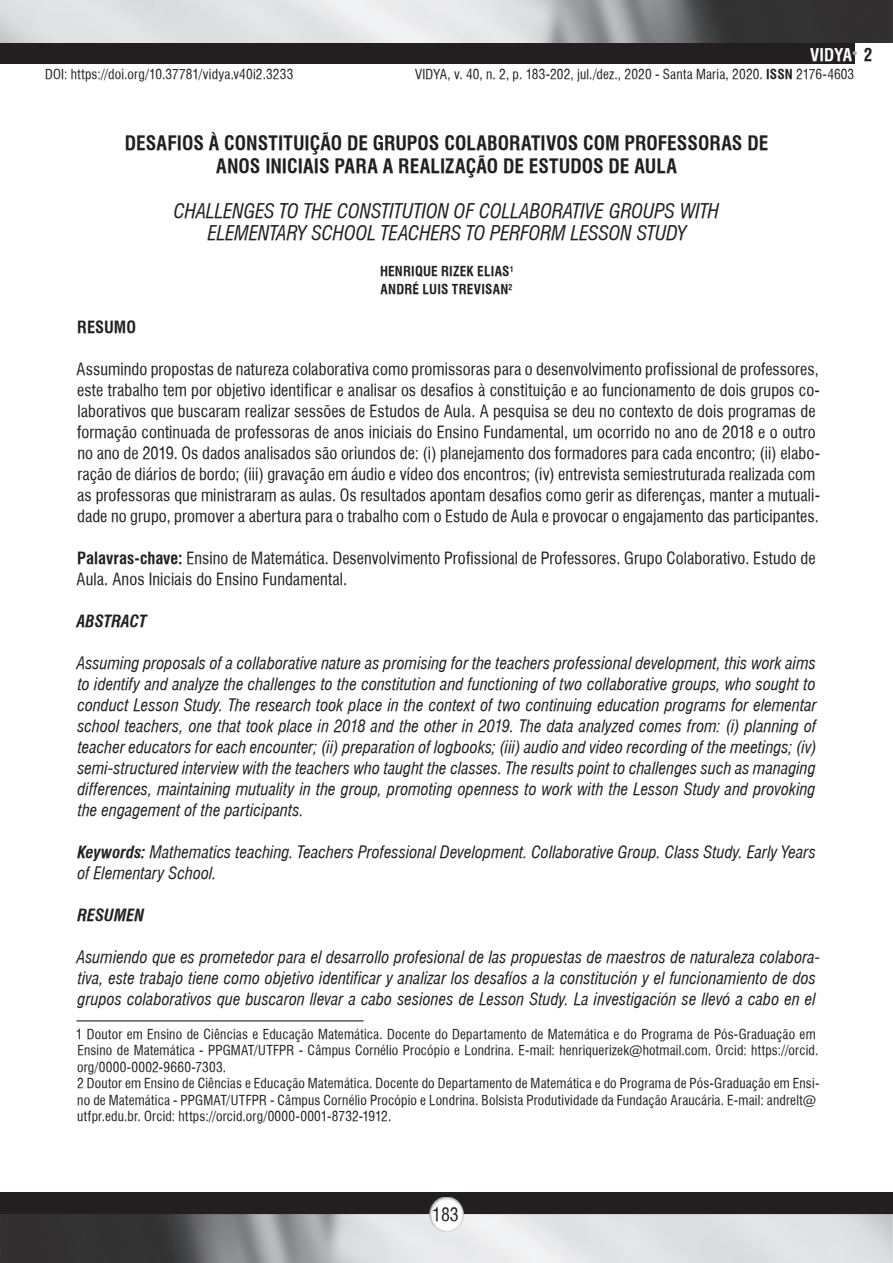
<style>
.page{position:relative;width:893px;height:1263px;background:#fff}
.page>*{position:absolute;margin:0;border:0;box-sizing:border-box;transform-origin:0 0}
.t1{font:700 condensed 19.5px/22.5px "Halvett";color:#231f20;text-align:center}
.t2{font:italic condensed 19.5px/22.5px "Halvett";color:#231f20;text-align:center}
.t3{font:18px "Halvett Condensed";color:#231f20}
.t4{font:700 condensed 17.25px "Halvett";color:#fff}
.t5{font:italic condensed 16.5px/21px "Halvett";letter-spacing:.005em;color:#231f20}
.t6{font:16.5px/21px "Halvett Condensed";letter-spacing:.005em;color:#231f20}
.t7{font:italic 700 condensed 16.5px "Halvett";color:#231f20}
.t8{font:700 condensed 16.5px "Halvett";letter-spacing:.005em;color:#231f20}
.t9{font:13.5px/16.5px "Halvett Condensed";letter-spacing:.015em;color:#231f20}
.t10{font:700 condensed 13.5px/18px "Halvett";letter-spacing:.015em;color:#231f20}
.s1{color:#231f20}
.s2{font-family:"Halvett";font-weight:700;font-stretch:condensed}
.s3{font-weight:700}
</style>
<div class="page">
<div style="left:0;top:0;width:855px;height:64px;background:#231f20"></div>
<img style="left:0;top:0;width:893px;height:43px">
<svg style="left:853px;top:51px;width:4px;height:4px"></svg>
<div style="left:0;top:1193px;width:893px;height:70px;background:#231f20"></div>
<img style="left:0;top:1214px;width:893px;height:49px">
<img style="left:429px;top:1197px;width:34px;height:34px">
<hr style="left:77px;top:1020px;width:287px;height:1px;background:#231f20">
<p class="t4" style="left:810px;top:45px;width:64px">VIDYA <span class="s1">2</span></p>
<p class="t9" style="left:45px;top:66px;width:250px">DOI: https://doi.org/10.37781/vidya.v40i2.3233</p>
<p class="t9" style="left:415px;top:66px;width:441px">VIDYA, v. 40, n. 2, p. 183-202, jul./dez., 2020 - Santa Maria, 2020. <span class="s2">ISSN</span> 2176-4603</p>
<p class="t1" style="left:125px;top:132px;width:645px">DESAFIOS À CONSTITUIÇÃO DE GRUPOS COLABORATIVOS COM PROFESSORAS DE<br>ANOS INICIAIS PARA A REALIZAÇÃO DE ESTUDOS DE AULA</p>
<p class="t2" style="left:174px;top:200px;width:547px">CHALLENGES TO THE CONSTITUTION OF COLLABORATIVE GROUPS WITH<br>ELEMENTARY SCHOOL TEACHERS TO PERFORM LESSON STUDY</p>
<p class="t10" style="left:380px;top:262px;width:135px">HENRIQUE RIZEK ELIAS<sup>1<br></sup>ANDRÉ LUIS TREVISAN<sup>2</sup></p>
<p class="t8" style="left:77px;top:317px;width:60px">RESUMO</p>
<p class="t6" style="left:77px;top:359px;width:745px">Assumindo propostas de natureza colaborativa como promissoras para o desenvolvimento profissional de professores, este trabalho tem por objetivo identificar e analisar os desafios à constituição e ao funcionamento de dois grupos co&shy;laborativos que buscaram realizar sessões de Estudos de Aula. A pesquisa se deu no contexto de dois programas de formação continuada de professoras de anos iniciais do Ensino Fundamental, um ocorrido no ano de 2018 e o outro no ano de 2019. Os dados analisados são oriundos de: (i) planejamento dos formadores para cada encontro; (ii) elabo&shy;ração de diários de bordo; (iii) gravação em áudio e vídeo dos encontros; (iv) entrevista semiestruturada realizada com as professoras que ministraram as aulas. Os resultados apontam desafios como gerir as diferenças, manter a mutuali&shy;dade no grupo, promover a abertura para o trabalho com o Estudo de Aula e provocar o engajamento das participantes.</p>
<p class="t6" style="left:77px;top:548px;width:740px"><span class="s2">Palavras-chave:</span> Ensino de Matemática. Desenvolvimento Profissional de Professores. Grupo Colaborativo. Estudo de<br>Aula. Anos Iniciais do Ensino Fundamental.</p>
<p class="t7" style="left:77px;top:611px;width:72px">ABSTRACT</p>
<p class="t5" style="left:77px;top:653px;width:741px;text-align:justify">Assuming proposals of a collaborative nature as promising for the teachers professional development, this work aims to identify and analyze the challenges to the constitution and functioning of two collaborative groups, who sought to conduct Lesson Study. The research took place in the context of two continuing education programs for elementar school teachers, one that took place in 2018 and the other in 2019. The data analyzed comes from: (i) planning of teacher educators for each encounter; (ii) preparation of logbooks; (iii) audio and video recording of the meetings; (iv) semi-structured interview with the teachers who taught the classes. The results point to challenges such as managing differences, maintaining mutuality in the group, promoting openness to work with the Lesson Study and provoking the engagement of the participants.</p>
<p class="t5" style="left:77px;top:842px;width:740px"><span class="s3">Keywords:</span> Mathematics teaching. Teachers Professional Development. Collaborative Group. Class Study. Early Years of Elementary School.</p>
<p class="t7" style="left:78px;top:905px;width:68px">RESUMEN</p>
<p class="t5" style="left:77px;top:947px;width:745px">Asumiendo que es prometedor para el desarrollo profesional de las propuestas de maestros de naturaleza colabora&shy;tiva, este trabajo tiene como objetivo identificar y analizar los desafíos a la constitución y el funcionamiento de dos grupos colaborativos que buscaron llevar a cabo sesiones de Lesson Study. La investigación se llevó a cabo en el</p>
<p class="t9" style="left:76px;top:1026px;width:745px">1 Doutor em Ensino de Ciências e Educação Matemática. Docente do Departamento de Matemática e do Programa de Pós-Graduação em Ensino de Matemática - PPGMAT/UTFPR - Câmpus Cornélio Procópio e Londrina. E-mail: henriquerizek@hotmail.com. Orcid: https://orcid. org/0000-0002-9660-7303.<br>2 Doutor em Ensino de Ciências e Educação Matemática. Docente do Departamento de Matemática e do Programa de Pós-Graduação em Ensi&shy;no de Matemática - PPGMAT/UTFPR - Câmpus Cornélio Procópio e Londrina. Bolsista Produtividade da Fundação Araucária. E-mail: andrelt@ utfpr.edu.br. Orcid: https://orcid.org/0000-0001-8732-1912.</p>
<p class="t3" style="left:432px;top:1204px;width:28px">183</p>
</div>
